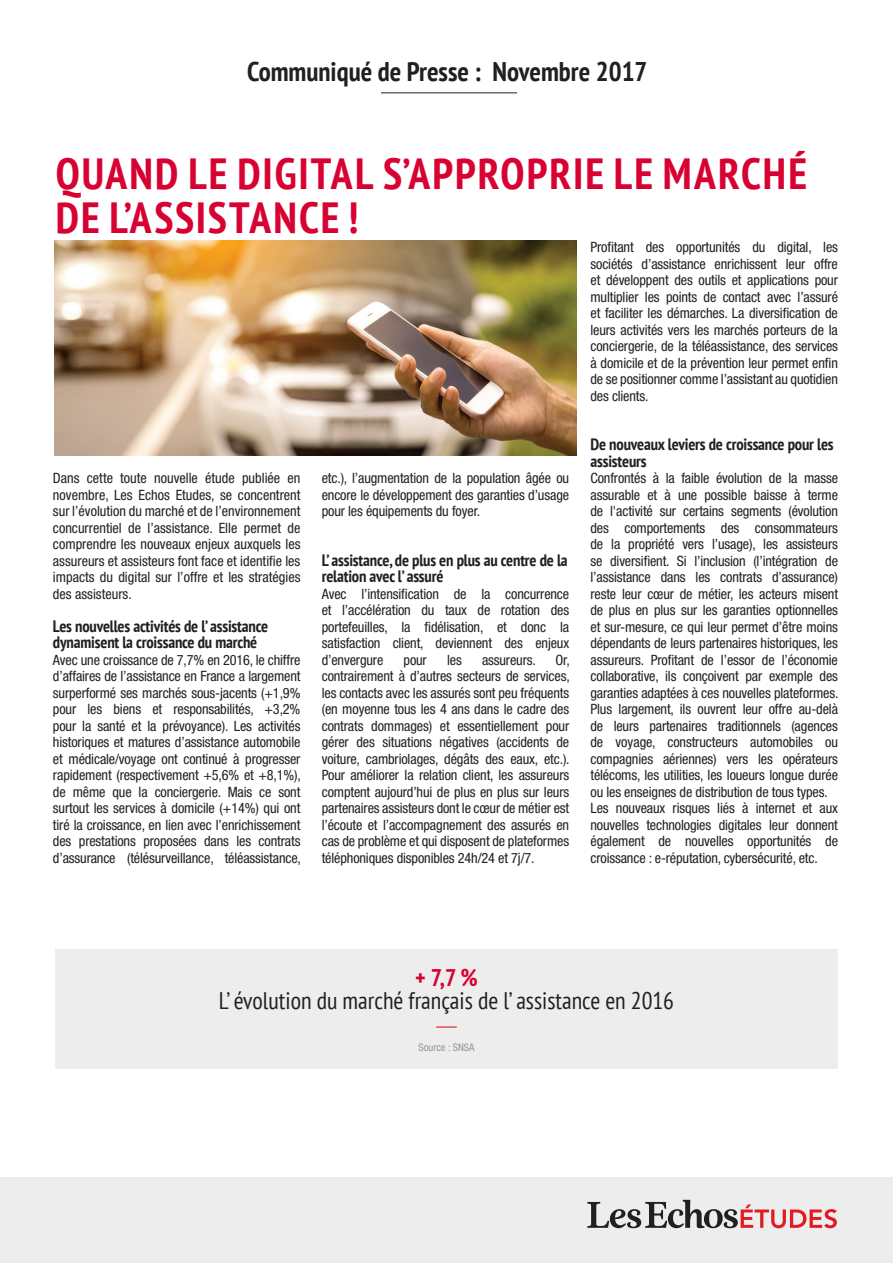
<style>
.page{position:relative;width:893px;height:1263px;background:#fff}
.page>*{position:absolute;margin:0;border:0;box-sizing:border-box;transform-origin:0 0}
.Article-Titre{font:700 condensed 43.5px/43.5px "PT Sans";letter-spacing:.045em;color:#d70232}
.t1{font:700 condensed 27px "PT Sans";color:#231f20}
.t2{font:condensed 24px "PT Sans";color:#231f20}
.t3{font:700 condensed 24px "PT Sans";color:#d70232}
.Article-Inter{font:700 condensed 16.5px/16.5px "PT Sans";letter-spacing:-.01em;color:#231f20}
.Article-Texte{font:condensed 14.25px/16.5px "Helvetica Neue LT Std";letter-spacing:-.01em;color:#231f20;text-align:justify}
.référence{font:condensed 10.5px "Helvetica Neue LT Std";color:#939598}
</style>
<div class="page">
<div style="left:0;top:1178px;width:893px;height:85px;background:#ededee"></div>
<svg style="left:587px;top:1200px;width:250px;height:28px"></svg>
<hr style="left:381px;top:92px;width:136px;height:1px;background:#231f20">
<img style="left:54px;top:241px;width:523px;height:215px">
<div style="left:55px;top:949px;width:783px;height:119px;background:#ededee"></div>
<svg style="left:436px;top:1026px;width:21px;height:1px"></svg>
<p class="t1" style="left:247px;top:54px;width:402px">Communiqué de Presse : Novembre 2017</p>
<p class="Article-Titre" style="left:56px;top:151px;width:753px">QUAND LE DIGITAL S’APPROPRIE LE MARCHÉ<br>DE L’ASSISTANCE !</p>
<p class="Article-Texte" style="left:53px;top:470px;width:249px">Dans cette toute nouvelle étude publiée en novembre, Les Echos Etudes, se concentrent sur l’évolution du marché et de l’environnement concurrentiel de l’assistance. Elle permet de comprendre les nouveaux enjeux auxquels les assureurs et assisteurs font face et identifie les impacts du digital sur l’offre et les stratégies des assisteurs.</p>
<p class="Article-Inter" style="left:53px;top:617px;width:217px">Les nouvelles activités de l’ assistance dynamisent la croissance du marché</p>
<p class="Article-Texte" style="left:53px;top:651px;width:250px">Avec une croissance de 7,7% en 2016, le chiffre d’affaires de l’assistance en France a largement surperformé ses marchés sous-jacents (+1,9% pour les biens et responsabilités, +3,2% pour la santé et la prévoyance). Les activités historiques et matures d’assistance automobile et médicale/voyage ont continué à progresser rapidement (respectivement +5,6% et +8,1%), de même que la conciergerie. Mais ce sont surtout les services à domicile (+14%) qui ont tiré la croissance, en lien avec l’enrichissement des prestations proposées dans les contrats d’assurance (télésurveillance, téléassistance,</p>
<p class="Article-Texte" style="left:322px;top:470px;width:249px">etc.), l’augmentation de la population âgée ou encore le développement des garanties d’usage pour les équipements du foyer.</p>
<p class="Article-Inter" style="left:322px;top:551px;width:247px">L’ assistance, de plus en plus au centre de la relation avec l’ assuré</p>
<p class="Article-Texte" style="left:322px;top:585px;width:249px">Avec l’intensification de la concurrence et l’accélération du taux de rotation des portefeuilles, la fidélisation, et donc la satisfaction client, deviennent des enjeux d’envergure</p>
<p class="Article-Texte" style="left:322px;top:651px;width:250px;text-indent:234px">Or, contrairement à d’autres secteurs de services, les contacts avec les assurés sont peu fréquents (en moyenne tous les 4 ans dans le cadre des contrats dommages) et essentiellement pour gérer des situations négatives (accidents de voiture, cambriolages, dégâts des eaux, etc.).<br>Pour améliorer la relation client, les assureurs comptent aujourd’hui de plus en plus sur leurs partenaires assisteurs dont le cœur de métier est l’écoute et l’accompagnement des assurés en cas de problème et qui disposent de plateformes téléphoniques disponibles 24h/24 et 7j/7.</p>
<p class="Article-Texte" style="left:404px;top:651px;width:25px">pour</p>
<p class="Article-Texte" style="left:447px;top:651px;width:16px">les</p>
<p class="Article-Texte" style="left:482px;top:651px;width:55px">assureurs.</p>
<p class="Article-Texte" style="left:590px;top:239px;width:249px">Profitant des opportunités du digital, les sociétés d’assistance enrichissent leur offre et développent des outils et applications pour multiplier les points de contact avec l’assuré et faciliter les démarches. La diversification de leurs activités vers les marchés porteurs de la conciergerie, de la téléassistance, des services à domicile et de la prévention leur permet enfin de se positionner comme l’assistant au quotidien des clients.</p>
<p class="Article-Inter" style="left:590px;top:436px;width:245px">De nouveaux leviers de croissance pour les assisteurs</p>
<p class="Article-Texte" style="left:590px;top:470px;width:249px">Confrontés à la faible évolution de la masse assurable et à une possible baisse à terme de l'activité sur certains segments (évolution des comportements des consommateurs de la propriété vers l’usage), les assisteurs se diversifient. Si l’inclusion (l’intégration de l’assistance dans les contrats d’assurance) reste leur cœur de métier, les acteurs misent de plus en plus sur les garanties optionnelles et sur-mesure, ce qui leur permet d’être moins dépendants de leurs partenaires historiques, les assureurs. Profitant de l’essor de l’économie collaborative, ils conçoivent par exemple des garanties adaptées à ces nouvelles plateformes.<br>Plus largement, ils ouvrent leur offre au-delà de leurs partenaires traditionnels (agences de voyage, constructeurs automobiles ou compagnies aériennes) vers les opérateurs télécoms, les utilities, les loueurs longue durée ou les enseignes de distribution de tous types.</p>
<p class="Article-Texte" style="left:590px;top:800px;width:249px">Les nouveaux risques liés à internet et aux nouvelles technologies digitales leur donnent également de nouvelles opportunités de croissance : e-réputation, cybersécurité, etc.</p>
<p class="t3" style="left:415px;top:962px;width:64px">+ 7,7 %</p>
<p class="t2" style="left:219px;top:985px;width:457px">L’ évolution du marché français de l’ assistance en 2016</p>
<p class="référence" style="left:419px;top:1041px;width:57px">Source : SNSA</p>
</div>
